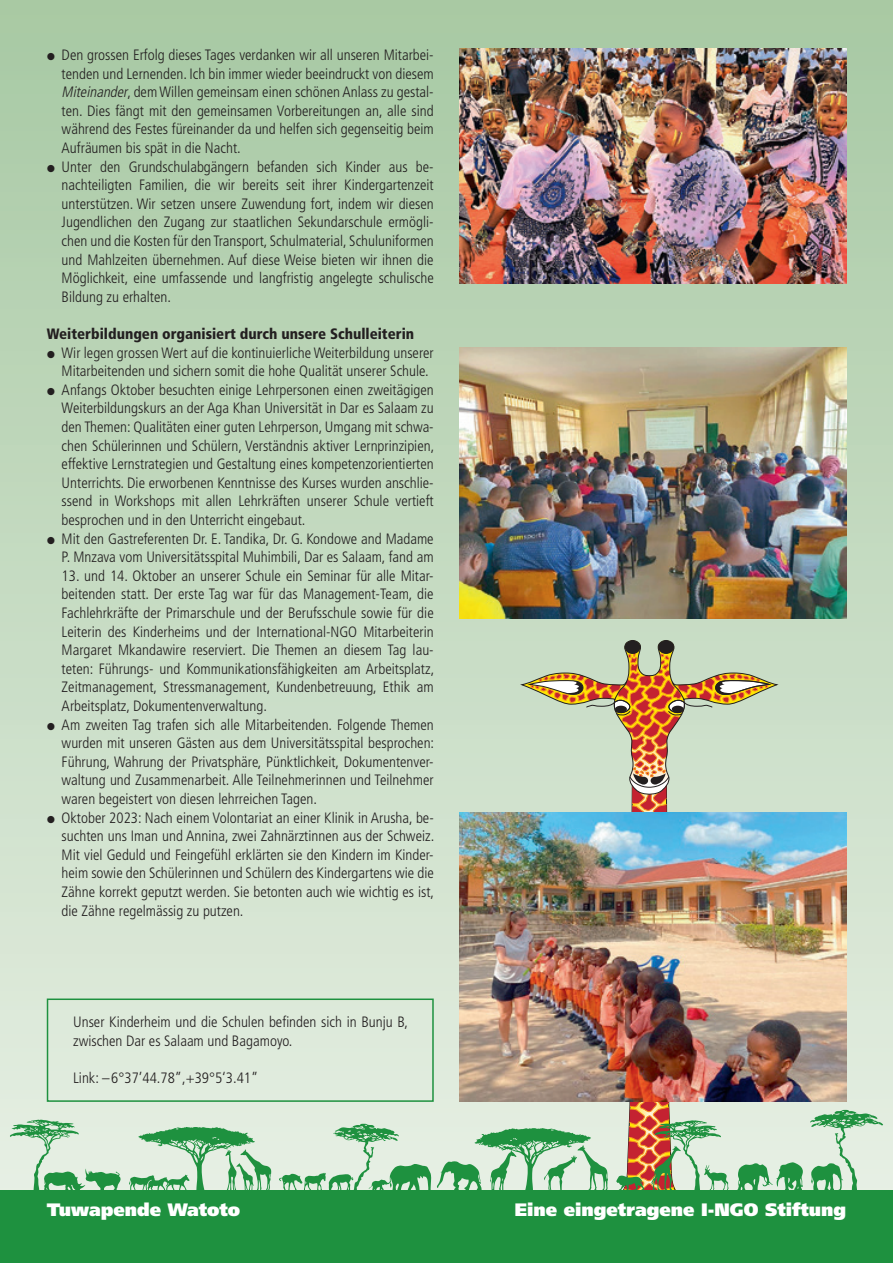
<style>
.page{position:relative;width:893px;height:1263px;background:#fff}
.page>*{position:absolute;margin:0;border:0;box-sizing:border-box;transform-origin:0 0}
.t1{font:900 18px "Frutiger";color:#fff}
.t2{font:300 condensed 15px/18.6px "Frutiger";color:#231f20}
.t3{font:900 condensed 15px "Frutiger";color:#231f20}
.s1{font-family:"European Pi Three";font-weight:400;font-stretch:normal;font-size:15.6px}
.s2{font-style:italic}
</style>
<div class="page">
<div style="left:0;top:0;width:893px;height:1192px;background:linear-gradient(to bottom,#a7c8a2,#e5efe3)"></div>
<svg style="left:437px;top:639px;width:366px;height:551px;background:#c8cfb4"></svg>
<svg style="left:279px;top:1123px;width:152px;height:67px;background:#badabf"></svg>
<svg style="left:129px;top:1127px;width:142px;height:63px;background:#a4cfad"></svg>
<svg style="left:10px;top:1119px;width:111px;height:71px;background:#badabf"></svg>
<svg style="left:810px;top:1110px;width:73px;height:80px;background:#b6d8bb"></svg>
<div style="left:0;top:1190px;width:893px;height:73px;background:#1e913f"></div>
<img style="left:459px;top:812px;width:387px;height:290px">
<img style="left:459px;top:48px;width:387px;height:235px">
<img style="left:459px;top:347px;width:387px;height:271px">
<div style="left:47px;top:998px;width:387px;height:104px;border:2px solid #1e913f"></div>
<p class="t2" style="left:47px;top:46px;width:388px"><span class="s1">I</span> Den grossen Erfolg dieses Tages verdanken wir all unseren Mitarbei-</p>
<p class="t2" style="left:62px;top:64px;width:374px">tenden und Lernenden. Ich bin immer wieder beeindruckt von diesem</p>
<p class="t2" style="left:62px;top:83px;width:374px"><span class="s2">Miteinander</span>, dem Willen gemeinsam einen schönen Anlass zu gestal-</p>
<p class="t2" style="left:62px;top:101px;width:374px">ten. Dies fängt mit den gemeinsamen Vorbereitungen an, alle sind</p>
<p class="t2" style="left:62px;top:120px;width:374px">während des Festes füreinander da und helfen sich gegenseitig beim</p>
<p class="t2" style="left:62px;top:139px;width:181px">Aufräumen bis spät in die Nacht.</p>
<p class="t2" style="left:47px;top:157px;width:388px"><span class="s1">I</span> Unter den Grundschulabgängern befanden sich Kinder aus be-</p>
<p class="t2" style="left:62px;top:176px;width:374px">nachteiligten Familien, die wir bereits seit ihrer Kindergartenzeit</p>
<p class="t2" style="left:62px;top:194px;width:374px">unterstützen. Wir setzen unsere Zuwendung fort, indem wir diesen</p>
<p class="t2" style="left:62px;top:213px;width:374px">Jugendlichen den Zugang zur staatlichen Sekundarschule ermögli-</p>
<p class="t2" style="left:62px;top:232px;width:374px">chen und die Kosten für den Transport, Schulmaterial, Schuluniformen</p>
<p class="t2" style="left:62px;top:250px;width:374px">und Mahlzeiten übernehmen. Auf diese Weise bieten wir ihnen die</p>
<p class="t2" style="left:62px;top:269px;width:374px">Möglichkeit, eine umfassende und langfristig angelegte schulische</p>
<p class="t2" style="left:62px;top:287px;width:111px">Bildung zu erhalten.</p>
<p class="t3" style="left:47px;top:325px;width:369px">Weiterbildungen organisiert durch unsere Schulleiterin</p>
<p class="t2" style="left:47px;top:343px;width:388px"><span class="s1">I</span> Wir legen grossen Wert auf die kontinuierliche Weiterbildung unserer</p>
<p class="t2" style="left:62px;top:362px;width:368px">Mitarbeitenden und sichern somit die hohe Qualität unserer Schule.</p>
<p class="t2" style="left:47px;top:380px;width:388px"><span class="s1">I</span> Anfangs Oktober besuchten einige Lehrpersonen einen zweitägigen</p>
<p class="t2" style="left:62px;top:399px;width:374px">Weiterbildungskurs an der Aga Khan Universität in Dar es Salaam zu</p>
<p class="t2" style="left:62px;top:418px;width:374px">den Themen: Qualitäten einer guten Lehrperson, Umgang mit schwa-</p>
<p class="t2" style="left:62px;top:436px;width:374px">chen Schülerinnen und Schülern, Verständnis aktiver Lernprinzipien,</p>
<p class="t2" style="left:62px;top:455px;width:374px">effektive Lernstrategien und Gestaltung eines kompetenzorientierten</p>
<p class="t2" style="left:62px;top:473px;width:374px">Unterrichts. Die erworbenen Kenntnisse des Kurses wurden anschlie-</p>
<p class="t2" style="left:62px;top:492px;width:374px">ssend in Workshops mit allen Lehrkräften unserer Schule vertieft</p>
<p class="t2" style="left:62px;top:511px;width:245px">besprochen und in den Unterricht eingebaut.</p>
<p class="t2" style="left:47px;top:529px;width:388px"><span class="s1">I</span> Mit den Gastreferenten Dr. E. Tandika, Dr. G. Kondowe and Madame</p>
<p class="t2" style="left:62px;top:548px;width:374px">P. Mnzava vom Universitätsspital Muhimbili, Dar es Salaam, fand am</p>
<p class="t2" style="left:62px;top:566px;width:374px">13. und 14. Oktober an unserer Schule ein Seminar für alle Mitar-</p>
<p class="t2" style="left:62px;top:585px;width:374px">beitenden statt. Der erste Tag war für das Management-Team, die</p>
<p class="t2" style="left:62px;top:604px;width:374px">Fachlehrkräfte der Primarschule und der Berufsschule sowie für die</p>
<p class="t2" style="left:62px;top:622px;width:374px">Leiterin des Kinderheims und der International-NGO Mitarbeiterin</p>
<p class="t2" style="left:62px;top:641px;width:374px">Margaret Mkandawire reserviert. Die Themen an diesem Tag lau-</p>
<p class="t2" style="left:62px;top:659px;width:374px">teten: Führungs- und Kommunikationsfähigkeiten am Arbeitsplatz,</p>
<p class="t2" style="left:62px;top:678px;width:374px">Zeitmanagement, Stressmanagement, Kundenbetreuung, Ethik am</p>
<p class="t2" style="left:62px;top:697px;width:207px">Arbeitsplatz, Dokumentenverwaltung.</p>
<p class="t2" style="left:47px;top:715px;width:388px"><span class="s1">I</span> Am zweiten Tag trafen sich alle Mitarbeitenden. Folgende Themen</p>
<p class="t2" style="left:62px;top:734px;width:374px">wurden mit unseren Gästen aus dem Universitätsspital besprochen:</p>
<p class="t2" style="left:62px;top:752px;width:374px">Führung, Wahrung der Privatsphäre, Pünktlichkeit, Dokumentenver-</p>
<p class="t2" style="left:62px;top:771px;width:374px">waltung und Zusammenarbeit. Alle Teilnehmerinnen und Teilnehmer</p>
<p class="t2" style="left:62px;top:790px;width:257px">waren begeistert von diesen lehrreichen Tagen.</p>
<p class="t2" style="left:47px;top:808px;width:388px"><span class="s1">I</span> Oktober 2023: Nach einem Volontariat an einer Klinik in Arusha, be-</p>
<p class="t2" style="left:62px;top:827px;width:374px">suchten uns Iman und Annina, zwei Zahnärztinnen aus der Schweiz.</p>
<p class="t2" style="left:62px;top:845px;width:374px">Mit viel Geduld und Feingefühl erklärten sie den Kindern im Kinder-</p>
<p class="t2" style="left:62px;top:864px;width:374px">heim sowie den Schülerinnen und Schülern des Kindergartens wie die</p>
<p class="t2" style="left:62px;top:883px;width:374px">Zähne korrekt geputzt werden. Sie betonten auch wie wichtig es ist,</p>
<p class="t2" style="left:62px;top:901px;width:183px">die Zähne regelmässig zu putzen.</p>
<p class="t2" style="left:73px;top:1013px;width:336px">Unser Kinderheim und die Schulen befinden sich in Bunju B, zwischen Dar es Salaam und Bagamoyo.</p>
<p class="t2" style="left:73px;top:1069px;width:187px">Link: – 6°37’44.78”,+39°5‘3.41”</p>
<p class="t1" style="left:47px;top:1199px;width:195px">Tuwapende Watoto</p>
<p class="t1" style="left:515px;top:1199px;width:333px">Eine eingetragene I-NGO Stiftung</p>
</div>
